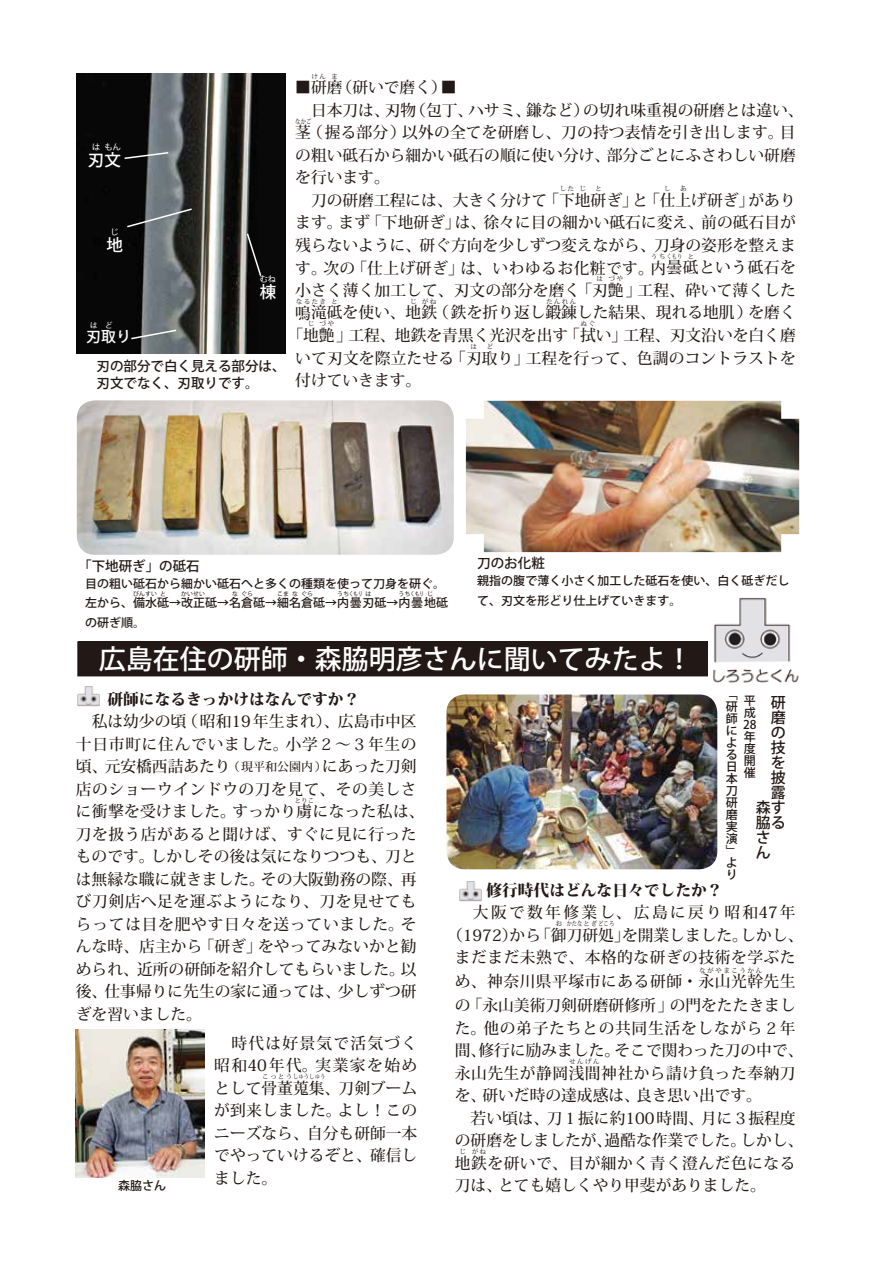
<style>
.page{position:relative;width:893px;height:1263px;background:#fff}
.page>*{position:absolute;margin:0;border:0;box-sizing:border-box;transform-origin:0 0}
.t1{font:500 27px "Koz Go Pro";color:#fff}
.t2{font:500 16.5px "Koz Go Pro";color:#fff}
.t3{font:500 15.75px/22.5px "Koz Min Pro";color:#221815;text-align:justify}
.t4{font:500 15.75px/22.5px "Koz Min Pro";letter-spacing:.02em;color:#221815}
.t5{font:500 15.75px/22.5px "Koz Min Pro";letter-spacing:.03em;color:#221815}
.t6{font:500 15.75px/24px "Koz Min Pro";letter-spacing:.035em;color:#221815}
.t7{font:500 15.75px "Koz Min Pro";letter-spacing:.15em;color:#221815}
.t8{font:800 15.75px "Koz Min Pro";color:#221815}
.t9{font:500 15px "Koz Go Pro";color:#221815}
.t10{font:500 15px "Koz Go Pro";color:#fff}
.t11{font:500 13.5px/16.5px "Koz Go Pro";color:#221815}
.t12{font:500 12px/12px "Koz Go Pro";color:#221815}
.t13{font:500 11.85px/19.5px "Koz Go Pro";color:#221815}
.t14{font:500 8.25px "Koz Go Pro";color:#fff}
.t15{font:500 7.5px "Koz Go Pro";color:#fff}
.t16{font:500 6.75px "Koz Min Pro";letter-spacing:.165em;color:#221815}
.t17{font:500 6.75px "Koz Min Pro";color:#221815}
.t18{font:500 6.75px "Koz Min Pro";color:#221815;scale:.78 1}
.t19{font:500 6.75px "Koz Min Pro";letter-spacing:.195em;color:#221815}
.t20{font:500 6.75px "Koz Min Pro";letter-spacing:.165em;color:#221815;scale:.8 1}
.t21{font:500 6px "Koz Go Pro";color:#221815}
.s1{font-size:12px}
.s2{font-weight:800}
.s3{font-weight:500}
</style>
<div class="page">
<img style="left:77px;top:73px;width:208px;height:281px">
<svg style="left:246px;top:232px;width:17px;height:46px"></svg>
<svg style="left:125px;top:207px;width:68px;height:22px"></svg>
<svg style="left:123px;top:151px;width:47px;height:9px"></svg>
<svg style="left:130px;top:329px;width:48px;height:11px"></svg>
<img style="left:466px;top:401px;width:333px;height:151px">
<img style="left:77px;top:400px;width:377px;height:155px">
<div style="left:78px;top:642px;width:721px;height:34px;background:#221815"></div>
<img style="left:708px;top:598px;width:91px;height:85px">
<img style="left:77px;top:686px;width:23px;height:20px">
<img style="left:459px;top:882px;width:23px;height:19px">
<img style="left:76px;top:1029px;width:129px;height:148px">
<img style="left:446px;top:694px;width:271px;height:175px">
<p class="t14" style="left:92px;top:142px;width:10px">は</p>
<p class="t14" style="left:104px;top:142px;width:18px">もん</p>
<p class="t2" style="left:88px;top:149px;width:35px">刃文</p>
<p class="t14" style="left:111px;top:227px;width:10px">じ</p>
<p class="t2" style="left:106px;top:234px;width:18px">地</p>
<p class="t15" style="left:90px;top:320px;width:24px">は ど</p>
<p class="t10" style="left:86px;top:327px;width:46px">刃取り</p>
<p class="t14" style="left:260px;top:274px;width:18px">むね</p>
<p class="t2" style="left:260px;top:281px;width:18px">棟</p>
<p class="t11" style="left:97px;top:359px;width:190px">刃の部分で白く見える部分は、刃文でなく、刃取りです。</p>
<p class="t16" style="left:312px;top:71px;width:16px">けん</p>
<p class="t16" style="left:331px;top:71px;width:8px">ま</p>
<p class="t3" style="left:295px;top:76px;width:510px;text-align:left;text-indent:41px">（研いで磨く）■<br>　日本刀は、刃物（包丁、ハサミ、鎌など）の切れ味重視の研磨とは違い、茎</p>
<p class="t3" style="left:295px;top:76px;width:49px">■研磨</p>
<p class="t20" style="left:295px;top:116px;width:22px">なかご</p>
<p class="t3" style="left:295px;top:121px;width:502px;text-align:left;text-indent:12px">（握る部分）以外の全てを研磨し、刀の持つ表情を引き出します。目の粗い砥石から細かい砥石の順に使い分け、部分ごとにふさわしい研磨を行います。<br>　刀の研磨工程には、大きく分けて「下地研ぎ」と「仕上げ研ぎ」があり</p>
<p class="t16" style="left:560px;top:184px;width:16px">した</p>
<p class="t16" style="left:579px;top:184px;width:8px">じ</p>
<p class="t16" style="left:595px;top:184px;width:8px">と</p>
<p class="t16" style="left:664px;top:184px;width:8px">し</p>
<p class="t16" style="left:680px;top:184px;width:8px">あ</p>
<p class="t3" style="left:295px;top:211px;width:502px">ます。まず「下地研ぎ」は、徐々に目の細かい砥石に変え、前の砥石目が残らないように、研ぐ方向を少しずつ変えながら、刀身の姿形を整えます。次の「仕上げ研ぎ」は、いわゆるお化粧です。内曇砥という砥石を</p>
<p class="t16" style="left:651px;top:251px;width:33px">うちくもり</p>
<p class="t16" style="left:687px;top:251px;width:8px">と</p>
<p class="t3" style="left:295px;top:278px;width:502px">小さく薄く加工して、刃文の部分を磨く「刃艶」工程、砕いて薄くした</p>
<p class="t16" style="left:597px;top:274px;width:8px">は</p>
<p class="t16" style="left:608px;top:274px;width:16px">づや</p>
<p class="t16" style="left:296px;top:296px;width:32px">なるたき</p>
<p class="t16" style="left:331px;top:296px;width:8px">と</p>
<p class="t16" style="left:410px;top:296px;width:8px">じ</p>
<p class="t16" style="left:422px;top:296px;width:16px">がね</p>
<p class="t16" style="left:546px;top:296px;width:32px">たんれん</p>
<p class="t3" style="left:287px;top:323px;width:510px">「地艶」工程、地鉄を青黒く光沢を出す「拭い」工程、刃文沿いを白く磨</p>
<p class="t3" style="left:433px;top:301px;width:364px">（鉄を折り返し鍛錬した結果、現れる地肌）を磨く</p>
<p class="t3" style="left:295px;top:301px;width:143px">鳴滝砥を使い、地鉄</p>
<p class="t16" style="left:308px;top:319px;width:8px">じ</p>
<p class="t16" style="left:319px;top:319px;width:16px">づや</p>
<p class="t16" style="left:581px;top:319px;width:16px">ぬぐ</p>
<p class="t3" style="left:295px;top:346px;width:502px">いて刃文を際立たせる「刃取り」工程を行って、色調のコントラストを</p>
<p class="t16" style="left:471px;top:341px;width:8px">は</p>
<p class="t16" style="left:486px;top:341px;width:8px">ど</p>
<p class="t3" style="left:295px;top:368px;width:127px">付けていきます。</p>
<p class="t11" style="left:78px;top:559px;width:123px">「下地研ぎ」の砥石</p>
<p class="t13" style="left:85px;top:574px;width:364px">目の粗い砥石から細かい砥石へと多くの種類を使って刀身を研ぐ。左から、備水砥→改正砥→名倉砥→細名倉砥→内曇刃砥→内曇地砥</p>
<p class="t21" style="left:133px;top:590px;width:25px">びんすい</p>
<p class="t21" style="left:160px;top:590px;width:7px">と</p>
<p class="t21" style="left:181px;top:590px;width:25px">かいせい</p>
<p class="t21" style="left:232px;top:590px;width:7px">な</p>
<p class="t21" style="left:241px;top:590px;width:13px">ぐら</p>
<p class="t21" style="left:277px;top:590px;width:13px">こま</p>
<p class="t21" style="left:292px;top:590px;width:7px">な</p>
<p class="t21" style="left:301px;top:590px;width:13px">ぐら</p>
<p class="t21" style="left:337px;top:590px;width:27px">うちくもり</p>
<p class="t21" style="left:366px;top:590px;width:7px">は</p>
<p class="t21" style="left:399px;top:590px;width:27px">うちくもり</p>
<p class="t21" style="left:427px;top:590px;width:7px">じ</p>
<p class="t13" style="left:85px;top:613px;width:61px">の研ぎ<span class="s1">順。</span></p>
<p class="t11" style="left:477px;top:556px;width:69px">刀のお化粧</p>
<p class="t13" style="left:477px;top:572px;width:313px">親指の腹で薄く小さく加工した砥石を使い、白く砥ぎだして、刃文を形どり仕上げていきます。</p>
<h1 class="t1" style="left:99px;top:642px;width:595px">広島在住の研師・森脇明彦さんに聞いてみたよ！</h1>
<p class="t4" style="left:76px;top:687px;width:350px">　　<span class="s2">研師になるきっかけはなんですか？<br></span>　私は幼少の頃（昭和19年生まれ）、広島市中区十日市町に住んでいました。小学２～３年生の頃、元安橋西詰あたり<span class="s1">（現平和公園内）</span>にあった刀剣店のショーウインドウの刀を見て、その美しさに衝撃を受けました。すっかり虜になった私は、</p>
<p class="t16" style="left:294px;top:795px;width:22px">とりこ</p>
<p class="t3" style="left:76px;top:822px;width:342px">刀を扱う店があると聞けば、すぐに見に行ったものです。しかしその後は気になりつつも、刀とは無縁な職に就きました。その大阪勤務の際、再び刀剣店へ足を運ぶようになり、刀を見せてもらっては目を肥やす日々を送っていました。そんな時、店主から「研ぎ」をやってみないかと勧められ、近所の研師を紹介してもらいました。以後、仕事帰りに先生の家に通っては、少しずつ研ぎを習いました。</p>
<p class="t3" style="left:214px;top:1031px;width:205px">　時代は好景気で活気づく昭和40年代。実業家を始めとして骨董蒐集、刀剣ブーム</p>
<p class="t17" style="left:262px;top:1071px;width:65px">こっとうしゅうしゅう</p>
<p class="t3" style="left:214px;top:1098px;width:205px">が到来しました。よし！このニーズなら、自分も研師一本でやっていけるぞと、確信しました。</p>
<p class="t12" style="left:118px;top:1180px;width:49px">森脇さん</p>
<p class="t9" style="left:771px;top:692px;width:16px">研</p>
<p class="t9" style="left:771px;top:707px;width:16px">磨</p>
<p class="t9" style="left:771px;top:722px;width:16px">の</p>
<p class="t9" style="left:771px;top:737px;width:16px">技</p>
<p class="t9" style="left:771px;top:752px;width:15px">を</p>
<p class="t9" style="left:771px;top:767px;width:16px">披</p>
<p class="t9" style="left:771px;top:782px;width:16px">露</p>
<p class="t9" style="left:756px;top:797px;width:30px">森す</p>
<p class="t9" style="left:756px;top:812px;width:30px">脇る</p>
<p class="t9" style="left:756px;top:827px;width:15px">さ</p>
<p class="t9" style="left:756px;top:842px;width:16px">ん</p>
<p class="t12" style="left:743px;top:695px;width:15px">平成<br>28年度開催</p>
<p class="t12" style="left:726px;top:689px;width:13px">「研師による日本刀研磨実演」より</p>
<p class="t8" style="left:455px;top:878px;width:269px"><span class="s3">　　</span>修行時代はどんな日々でしたか？</p>
<p class="t7" style="left:455px;top:901px;width:342px">　大阪で数年修業し、広島に戻り昭和47年</p>
<p class="t3" style="left:447px;top:923px;width:358px">（1972）から「御刀研処」を開業しました。しかし、</p>
<p class="t16" style="left:555px;top:919px;width:8px">お</p>
<p class="t18" style="left:567px;top:919px;width:63px">かたなとぎどころ</p>
<p class="t6" style="left:455px;top:945px;width:342px">まだまだ未熟で、本格的な研ぎの技術を学ぶため、神奈川県平塚市にある研師・永山光幹先生</p>
<p class="t19" style="left:699px;top:965px;width:65px">ながやまこうかん</p>
<p class="t5" style="left:455px;top:993px;width:350px">の「永山美術刀剣研磨研修所」の門をたたきました。他の弟子たちとの共同生活をしながら２年間、修行に励みました。そこで関わった刀の中で、永山先生が静岡浅間神社から請け負った奉納刀</p>
<p class="t16" style="left:569px;top:1057px;width:32px">せんげん</p>
<p class="t3" style="left:455px;top:1083px;width:350px;text-align:left">を、研いだ時の達成感は、良き思い出です。<br>　若い頃は、刀１振に約100時間、月に３振程度の研磨をしましたが、過酷な作業でした。しかし、地鉄を研いで、目が細かく青く澄んだ色になる</p>
<p class="t16" style="left:459px;top:1147px;width:8px">じ</p>
<p class="t16" style="left:472px;top:1147px;width:16px">がね</p>
<p class="t3" style="left:455px;top:1173px;width:313px">刀は、とても嬉しくやり甲斐がありました。</p>
</div>
